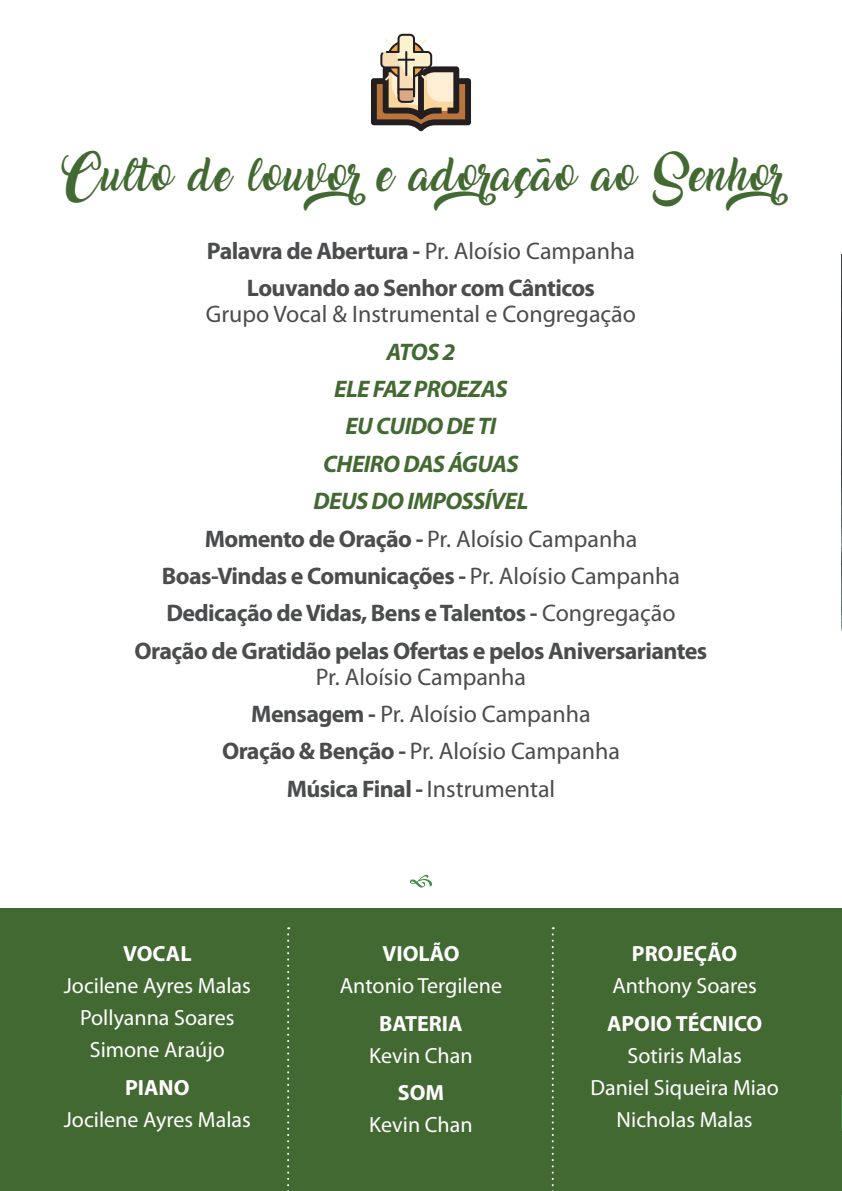
<style>
.page{position:relative;width:842px;height:1191px;background:#fff}
.page>*{position:absolute;margin:0;border:0;box-sizing:border-box;transform-origin:0 0}
.t1{font:30px "Amarillo";letter-spacing:.03em;color:#436932}
.t2{font:700 24px "Myriad Pro";letter-spacing:-.025em;color:#4b4c4d}
.t3{font:24px "Myriad Pro";color:#4b4c4d}
.t4{font:italic 700 24px "Myriad Pro";letter-spacing:-.025em;color:#436932}
.t5{font:22px "Myriad Pro";color:#fff}
.t6{font:700 22px "Myriad Pro";color:#fff}
.s1{font-weight:400}
.s2{font-weight:700}
</style>
<div class="page">
<div style="left:0;top:909px;width:842px;height:282px;background:#436932"></div>
<svg style="left:371px;top:34px;width:100px;height:97px"></svg>
<img style="left:841px;top:255px;width:1px;height:375px">
<svg style="left:410px;top:875px;width:22px;height:12px"></svg>
<svg style="left:552px;top:927px;width:2px;height:264px"></svg>
<svg style="left:287px;top:927px;width:2px;height:264px"></svg>
<p class="t1" style="left:60px;top:163px;width:775px">Culto de louvore adoração ao Senhor</p>
<p class="t2" style="left:207px;top:235px;width:430px">Palavra de Abertura - <span class="s1">Pr. Aloísio Campanha</span></p>
<p class="t2" style="left:247px;top:273px;width:350px">Louvando ao Senhor com Cânticos</p>
<p class="t3" style="left:206px;top:299px;width:432px">Grupo Vocal &amp; Instrumental e Congregação</p>
<p class="t4" style="left:386px;top:336px;width:71px">ATOS 2</p>
<p class="t4" style="left:334px;top:373px;width:175px">ELE FAZ PROEZAS</p>
<p class="t4" style="left:345px;top:411px;width:153px">EU CUIDO DE TI</p>
<p class="t4" style="left:323px;top:448px;width:197px">CHEIRO DAS ÁGUAS</p>
<p class="t4" style="left:313px;top:485px;width:216px">DEUS DO IMPOSSÍVEL</p>
<p class="t3" style="left:205px;top:523px;width:434px"><span class="s2">Momento de Oração -</span> Pr. Aloísio Campanha</p>
<p class="t2" style="left:162px;top:560px;width:520px">Boas-Vindas e Comunicações - <span class="s1">Pr. Aloísio Campanha</span></p>
<p class="t2" style="left:166px;top:597px;width:511px">Dedicação de Vidas, Bens e Talentos - <span class="s1">Congregação</span></p>
<p class="t2" style="left:135px;top:635px;width:574px">Oração de Gratidão pelas Ofertas e pelos Aniversariantes</p>
<p class="t3" style="left:316px;top:661px;width:212px">Pr. Aloísio Campanha</p>
<p class="t3" style="left:251px;top:699px;width:341px"><span class="s2">Mensagem -</span> Pr. Aloísio Campanha</p>
<p class="t3" style="left:222px;top:736px;width:399px"><span class="s2">Oração &amp; Benção -</span> Pr. Aloísio Campanha</p>
<p class="t2" style="left:287px;top:773px;width:270px">Música Final - <span class="s1">Instrumental</span></p>
<p class="t6" style="left:123px;top:939px;width:70px">VOCAL</p>
<p class="t5" style="left:64px;top:972px;width:189px">Jocilene Ayres Malas</p>
<p class="t5" style="left:80px;top:1004px;width:156px">Pollyanna Soares</p>
<p class="t5" style="left:90px;top:1036px;width:136px">Simone Araújo</p>
<p class="t6" style="left:125px;top:1072px;width:66px">PIANO</p>
<p class="t5" style="left:64px;top:1105px;width:189px">Jocilene Ayres Malas</p>
<p class="t6" style="left:382px;top:939px;width:79px">VIOLÃO</p>
<p class="t5" style="left:340px;top:972px;width:164px">Antonio Tergilene</p>
<p class="t6" style="left:379px;top:1008px;width:85px">BATERIA</p>
<p class="t5" style="left:369px;top:1041px;width:105px">Kevin Chan</p>
<p class="t6" style="left:398px;top:1078px;width:48px">SOM</p>
<p class="t5" style="left:369px;top:1111px;width:105px">Kevin Chan</p>
<p class="t6" style="left:632px;top:939px;width:107px">PROJEÇÃO</p>
<p class="t5" style="left:612px;top:972px;width:146px">Anthony Soares</p>
<p class="t6" style="left:607px;top:1008px;width:157px">APOIO TÉCNICO</p>
<p class="t5" style="left:627px;top:1041px;width:116px">Sotiris Malas</p>
<p class="t5" style="left:590px;top:1073px;width:190px">Daniel Siqueira Miao</p>
<p class="t5" style="left:617px;top:1105px;width:138px">Nicholas Malas</p>
</div>
